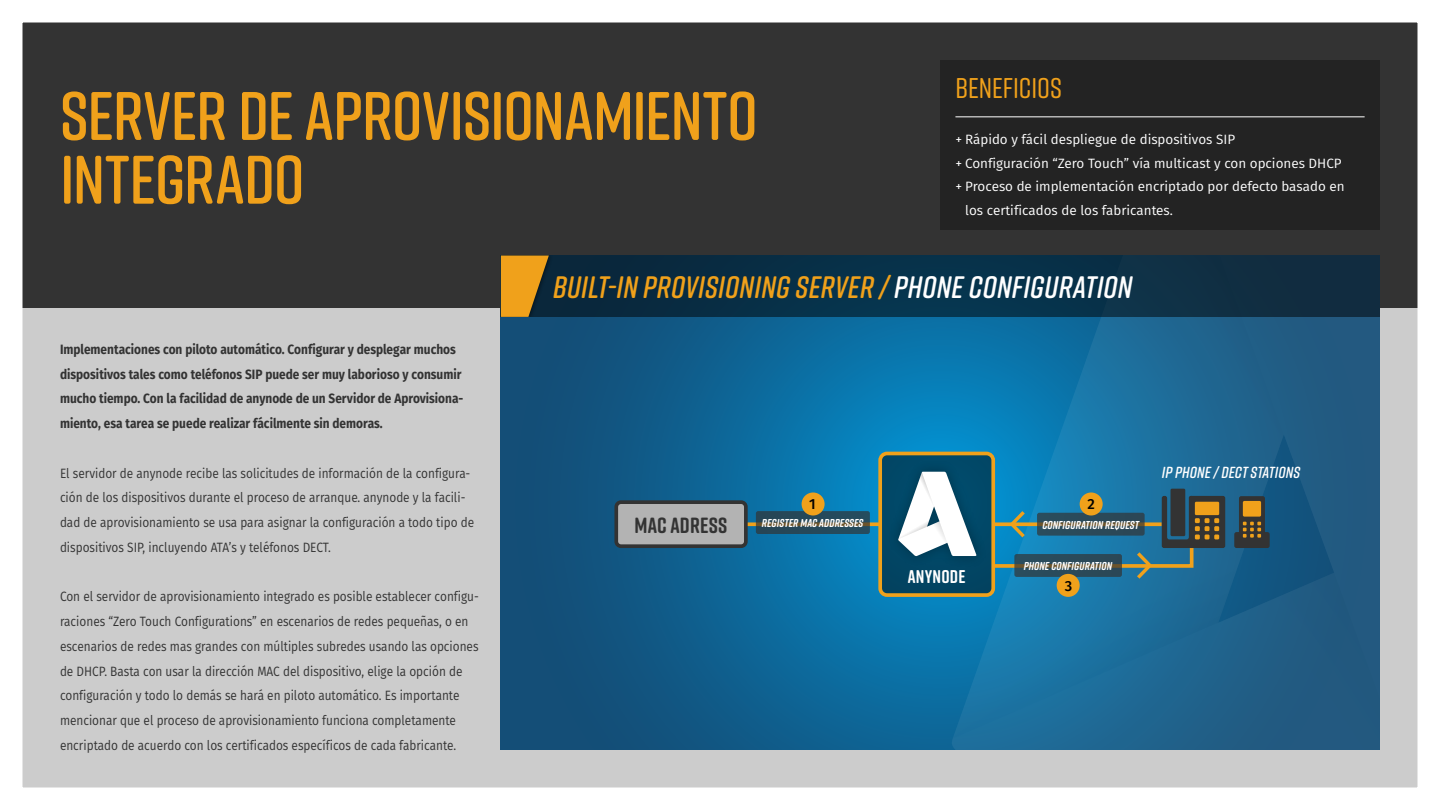
<style>
.page{position:relative;width:1440px;height:810px;background:#ccc}
.page>*{position:absolute;margin:0;border:0;box-sizing:border-box;transform-origin:0 0}
.t1{font:600 68.47px/63.8px "Rift Soft";letter-spacing:-.01em;color:#f0a11b}
.t2{font:italic 600 30.97px "Rift Soft";letter-spacing:.01em;color:#f0a11b}
.t3{font:500 28.5px "Rift Soft";color:#f0a11b}
.t4{font:700 21.98px "Rift Soft";letter-spacing:.01em;color:#333}
.t5{font:700 18.38px "Rift Soft";letter-spacing:.01em;color:#fff}
.t6{font:italic 600 16.05px "Rift Soft";letter-spacing:.01em;color:#fff}
.t7{font:500 14.62px "Fira Sans";color:#000}
.t8{font:13.5px/24.8px "Fira Sans";color:#333;scale:.88 1}
.t9{font:700 13.5px/24.8px "Fira Sans";color:#333;scale:.88 1}
.t10{font:13.5px "Fira Sans";color:#fff}
.t11{font:italic 700 11.48px "Rift Soft";letter-spacing:.01em;color:#fff}
.s1{color:#fff}
</style>
<div class="page">
<div style="left:0;top:0;width:1440px;height:308px;background:#333"></div>
<div style="left:940px;top:60px;width:440px;height:170px;background:#232323"></div>
<hr style="left:955px;top:116px;width:410px;height:1px;background:#fff">
<svg style="left:501px;top:317px;width:451px;height:433px;background:#0e6292"></svg>
<svg style="left:952px;top:317px;width:38px;height:433px;background:#097cb4"></svg>
<svg style="left:953px;top:597px;width:37px;height:142px;background:#0f77ab"></svg>
<div style="left:501px;top:256px;width:879px;height:61px;background:#082f45"></div>
<div style="left:501px;top:256px;width:52px;height:61px;background:#0a273b"></div>
<svg style="left:501px;top:256px;width:48px;height:61px"></svg>
<svg style="left:748px;top:522px;width:130px;height:4px"></svg>
<div style="left:880px;top:453px;width:113px;height:142px;background:#024564;border-radius:7px"></div>
<div style="left:878px;top:452px;width:117px;height:145px;border:4px solid #f0a11b;border-radius:7px"></div>
<svg style="left:898px;top:472px;width:79px;height:84px"></svg>
<div style="left:616px;top:502px;width:130px;height:44px;background:#b3b3b3;border-radius:5px"></div>
<div style="left:614px;top:500px;width:134px;height:48px;border:4px solid #333;border-radius:5px"></div>
<svg style="left:756px;top:511px;width:114px;height:23px;background:#304a52"></svg>
<div style="left:801px;top:492px;width:24px;height:24px;background:#f0a11b;border-radius:50%"></div>
<svg style="left:990px;top:315px;width:390px;height:435px;background:#1f678f"></svg>
<div style="left:1243px;top:501px;width:18px;height:16px;background:#f0a11b;border-radius:2px"></div>
<div style="left:0;top:0;width:1440px;height:810px;border:22px solid #fff"></div>
<h1 class="t1" style="left:60px;top:82px;width:699px">SERVER DE APROVISIONAMIENTO<br>INTEGRADO</h1>
<h3 class="t3" style="left:955px;top:68px;width:108px">BENEFICIOS</h3>
<p class="t10" style="left:955px;top:130px;width:281px">+ Rápido y fácil despliegue de dispositivos SIP</p>
<p class="t10" style="left:955px;top:153px;width:388px">+ Configuración “Zero Touch” vía multicast y con opciones DHCP</p>
<p class="t10" style="left:955px;top:176px;width:391px">+ Proceso de implementación encriptado por defecto basado en</p>
<p class="t10" style="left:965px;top:200px;width:209px">los certificados de los fabricantes.</p>
<p class="t9" style="left:60px;top:337px;width:460px">Implementaciones con piloto automático. Configurar y desplegar muchos dispositivos tales como teléfonos SIP puede ser muy laborioso y consumir mucho tiempo. Con la facilidad de anynode de un Servidor de Aprovisiona&shy;miento, esa tarea se puede realizar fácilmente sin demoras.</p>
<p class="t8" style="left:60px;top:460px;width:472px">El servidor de anynode recibe las solicitudes de información de la configura&shy;ción de los dispositivos durante el proceso de arranque. anynode y la facili&shy;dad de aprovisionamiento se usa para asignar la configuración a todo tipo de dispositivos SIP, incluyendo ATA’s y teléfonos DECT.</p>
<p class="t8" style="left:60px;top:584px;width:477px">Con el servidor de aprovisionamiento integrado es posible establecer configu&shy;raciones “Zero Touch Configurations” en escenarios de redes pequeñas, o en escenarios de redes mas grandes con múltiples subredes usando las opciones de DHCP. Basta con usar la dirección MAC del dispositivo, elige la opción de configuración y todo lo demás se hará en piloto automático. Es importante mencionar que el proceso de aprovisionamiento funciona completamente encriptado de acuerdo con los certificados específicos de cada fabricante.</p>
<h2 class="t2" style="left:553px;top:265px;width:581px">BUILT-IN PROVISIONING SERVER / <span class="s1">PHONE CONFIGURATION</span></h2>
<p class="t7" style="left:809px;top:494px;width:8px">1</p>
<p class="t7" style="left:1087px;top:494px;width:9px">2</p>
<h3 class="t4" style="left:634px;top:509px;width:94px">MAC ADRESS</h3>
<p class="t11" style="left:762px;top:515px;width:103px">REGISTER MAC ADDRESSES</p>
<p class="t11" style="left:1042px;top:516px;width:98px">CONFIGURATION REQUEST</p>
<p class="t11" style="left:1024px;top:558px;width:90px">PHONE CONFIGURATION</p>
<h3 class="t5" style="left:908px;top:563px;width:59px">ANYNODE</h3>
<p class="t7" style="left:1065px;top:575px;width:9px">3</p>
<p class="t6" style="left:1162px;top:461px;width:140px">IP PHONE / DECT STATIONS</p>
</div>
